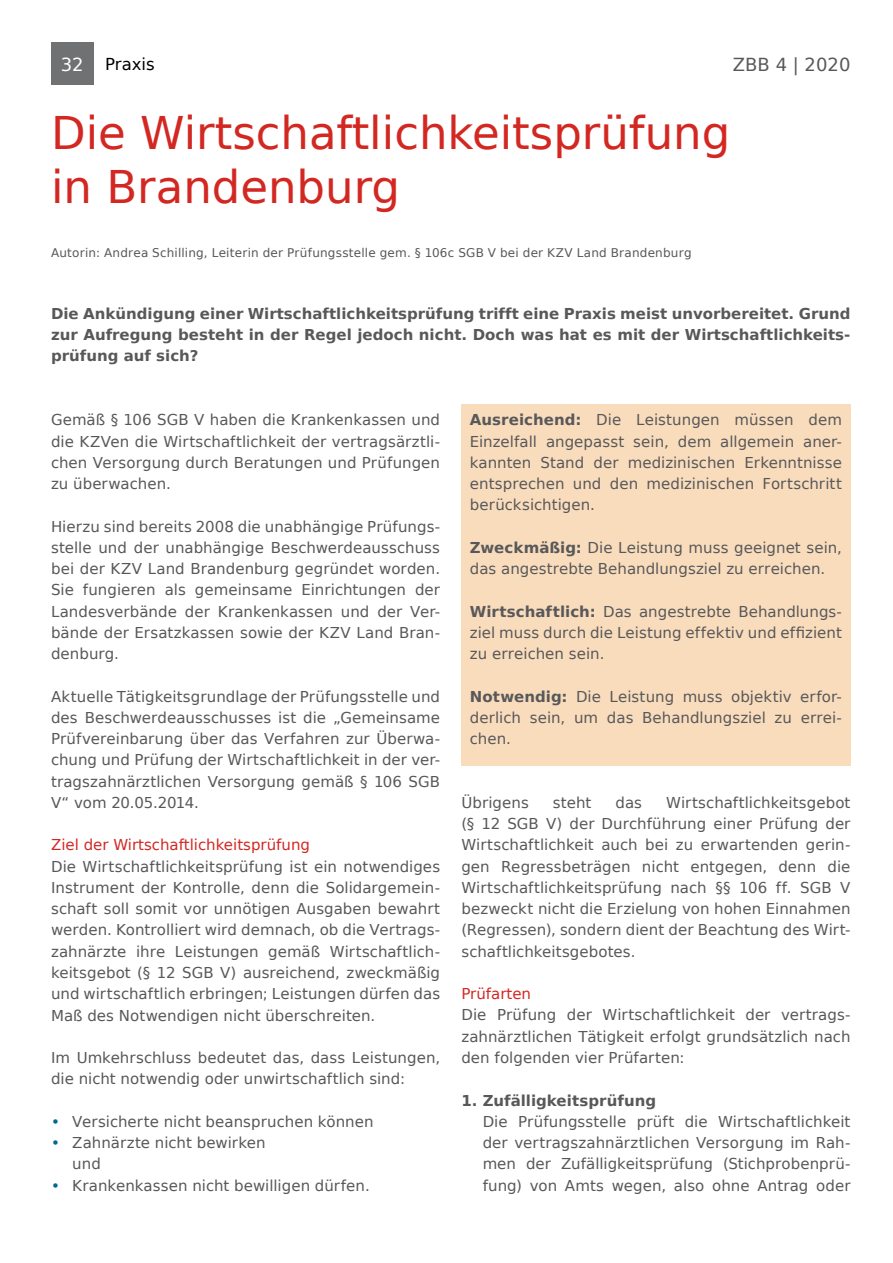
<style>
.page{position:relative;width:893px;height:1263px;background:#fff}
.page>*{position:absolute;margin:0;border:0;box-sizing:border-box;transform-origin:0 0}
.t1{font:45px/54px "Bitstream Vera Sans";color:#d32822}
.t2{font:18px "Bitstream Vera Sans";color:#58585a}
.t3{font:16.5px "Bitstream Vera Sans";color:#000}
.t4{font:15px/21.3px "Bitstream Vera Sans";color:#58585a;text-align:justify}
.t5{font:700 15px/21.3px "Bitstream Vera Sans";color:#58585a;text-align:justify}
.t6{font:15px "Bitstream Vera Sans";color:#d32822}
.t7{font:12px "Bitstream Vera Sans";letter-spacing:.02em;color:#58585a}
.s1{font-size:18px;color:#fff}
.s2{color:#006992}
.s3{font-weight:700}
</style>
<div class="page">
<div style="left:51px;top:43px;width:43px;height:42px;background:#707172"></div>
<div style="left:461px;top:404px;width:389px;height:361px;background:#f9dcbc"></div>
<p class="t3" style="left:61px;top:55px;width:95px"><span class="s1">32</span> Praxis</p>
<p class="t2" style="left:733px;top:54px;width:119px">ZBB 4 | 2020</p>
<h1 class="t1" style="left:51px;top:106px;width:681px">Die Wirtschaftlichkeitsprüfung in Brandenburg</h1>
<p class="t7" style="left:51px;top:246px;width:642px">Autorin: Andrea Schilling, Leiterin der Prüfungsstelle gem. § 106c SGB V bei der KZV Land Brandenburg</p>
<p class="t5" style="left:51px;top:303px;width:801px">Die Ankündigung einer Wirtschaftlichkeitsprüfung trifft eine Praxis meist unvorbereitet. Grund zur Aufregung besteht in der Regel jedoch nicht. Doch was hat es mit der Wirtschaftlichkeits&shy;prüfung auf sich?</p>
<p class="t4" style="left:51px;top:409px;width:391px">Gemäß § 106 SGB V haben die Krankenkassen und die KZVen die Wirtschaftlichkeit der vertragsärztli&shy;chen Versorgung durch Beratungen und Prüfungen zu überwachen.</p>
<p class="t4" style="left:51px;top:516px;width:391px">Hierzu sind bereits 2008 die unabhängige Prüfungs&shy;stelle und der unabhängige Beschwerdeausschuss bei der KZV Land Brandenburg gegründet worden.<br>Sie fungieren als gemeinsame Einrichtungen der Landesverbände der Krankenkassen und der Ver&shy;bände der Ersatzkassen sowie der KZV Land Bran&shy;denburg.</p>
<p class="t4" style="left:51px;top:686px;width:391px">Aktuelle Tätigkeitsgrundlage der Prüfungsstelle und des Beschwerdeausschusses ist die „Gemeinsame Prüfvereinbarung über das Verfahren zur Überwa&shy;chung und Prüfung der Wirtschaftlichkeit in der ver&shy;tragszahnärztlichen Versorgung gemäß § 106 SGB V“ vom 20.05.2014.</p>
<p class="t6" style="left:51px;top:836px;width:261px">Ziel der Wirtschaftlichkeitsprüfung</p>
<p class="t4" style="left:51px;top:856px;width:391px">Die Wirtschaftlichkeitsprüfung ist ein notwendiges I nstrument der Kontrolle, denn die Solidargemein&shy;schaft soll somit vor unnötigen Ausgaben bewahrt werden. Kontrolliert wird demnach, ob die Vertrags&shy;zahnärzte ihre Leistungen gemäß Wirtschaftlich&shy;keitsgebot (§ 12 SGB V) ausreichend, zweckmäßig und wirtschaftlich erbringen; Leistungen dürfen das Maß des Notwendigen nicht überschreiten.</p>
<p class="t4" style="left:51px;top:1047px;width:391px">I m Umkehrschluss bedeutet das, dass Leistungen, die nicht notwendig oder unwirtschaftlich sind:</p>
<p class="t4" style="left:51px;top:1111px;width:324px"><span class="s2">•</span> Versicherte nicht beanspruchen können</p>
<p class="t4" style="left:72px;top:1132px;width:195px;text-indent:-21px"><span class="s2">•</span> Zahnärzte nicht bewirken und</p>
<p class="t4" style="left:51px;top:1175px;width:320px"><span class="s2">•</span> Krankenkassen nicht bewilligen dürfen.</p>
<p class="t4" style="left:470px;top:409px;width:374px"><span class="s3">Ausreichend:</span> Die Leistungen müssen dem Einzelfall angepasst sein, dem allgemein aner&shy;kannten Stand der medizinischen Erkenntnisse entsprechen und den medizinischen Fortschritt berücksichtigen.</p>
<p class="t4" style="left:470px;top:537px;width:374px"><span class="s3">Zweckmäßig:</span> Die Leistung muss geeignet sein, das angestrebte Behandlungsziel zu erreichen.</p>
<p class="t4" style="left:470px;top:601px;width:374px"><span class="s3">Wirtschaftlich:</span> Das angestrebte Behandlungs&shy;ziel muss durch die Leistung effektiv und effizient zu erreichen sein.</p>
<p class="t4" style="left:470px;top:686px;width:374px"><span class="s3">Notwendig:</span> Die Leistung muss objektiv erfor&shy;derlich sein, um das Behandlungsziel zu errei&shy;chen.</p>
<p class="t4" style="left:461px;top:792px;width:69px">Übrigens</p>
<p class="t4" style="left:553px;top:792px;width:40px">steht</p>
<p class="t4" style="left:616px;top:792px;width:28px">das</p>
<p class="t4" style="left:461px;top:792px;width:391px;text-indent:205px">Wirtschaftlichkeitsgebot (§ 12 SGB V) der Durchführung einer Prüfung der Wirtschaftlichkeit auch bei zu erwartenden gerin&shy;gen Regressbeträgen nicht entgegen, denn die Wirtschaftlichkeitsprüfung nach §§ 106 ff. SGB V bezweckt nicht die Erzielung von hohen Einnahmen (Regressen), sondern dient der Beachtung des Wirt&shy;schaftlichkeitsgebotes.</p>
<p class="t6" style="left:461px;top:985px;width:71px">Prüfarten</p>
<p class="t4" style="left:461px;top:1005px;width:391px">Die Prüfung der Wirtschaftlichkeit der vertrags&shy;zahnärztlichen Tätigkeit erfolgt grundsätzlich nach den folgenden vier Prüfarten:</p>
<p class="t5" style="left:461px;top:1090px;width:196px">1. Zufälligkeitsprüfung</p>
<p class="t4" style="left:483px;top:1111px;width:369px">Die Prüfungsstelle prüft die Wirtschaftlichkeit der vertragszahnärztlichen Versorgung im Rah&shy;men der Zufälligkeitsprüfung (Stichprobenprü&shy;fung) von Amts wegen, also ohne Antrag oder</p>
</div>
